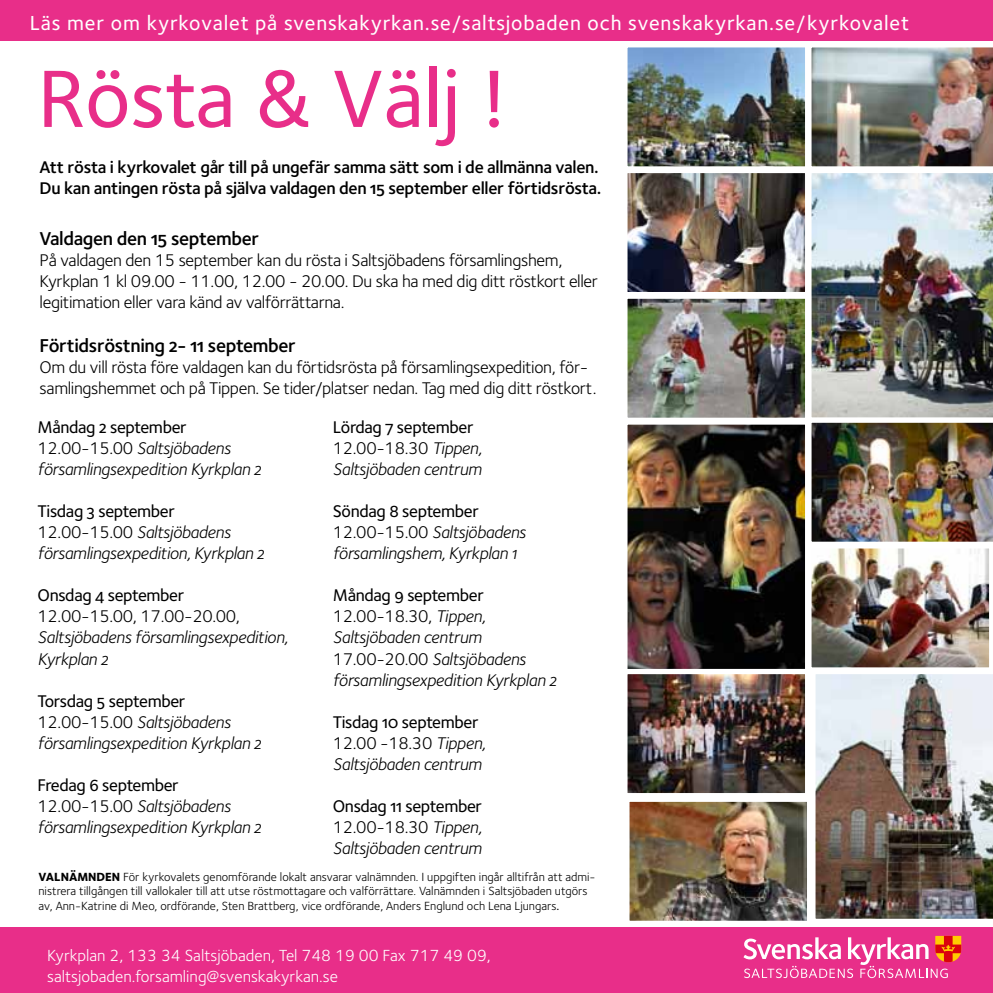
<style>
.page{position:relative;width:993px;height:993px;background:#fff}
.page>*{position:absolute;margin:0;border:0;box-sizing:border-box;transform-origin:0 0}
.t1{font:84px "Foundry Sterling Medium OSF";color:#e82e89}
.t2{font:21px "Foundry Sterling Medium OSF";letter-spacing:.04em;color:#fff}
.t3{font:19.25px "Foundry Sterling Demi OSF";letter-spacing:-.02em;color:#000}
.t4{font:17.5px/21px "Foundry Sterling Book Italic OSF";letter-spacing:-.02em;color:#000}
.t5{font:17.5px/21px "Foundry Sterling";letter-spacing:-.02em;color:#000}
.t6{font:17.5px "Foundry Sterling Medium OSF";letter-spacing:-.02em;color:#000}
.t7{font:17.5px/21px "Foundry Sterling Demi OSF";letter-spacing:-.02em;color:#000}
.t8{font:16.62px/21px "Foundry Sterling";color:#fff}
.t9{font:12.25px/14.7px "Foundry Sterling Book OSF";color:#000}
.s1{font-family:"Foundry Sterling"}
.s2{font-family:"Foundry Sterling Book Italic OSF"}
.s3{font-family:"Foundry Sterling Extra Bold OSF"}
.s4{font-family:"Foundry Sterling Medium OSF"}
</style>
<div class="page">
<img style="left:811px;top:47px;width:181px;height:120px">
<img style="left:628px;top:174px;width:176px;height:117px">
<div style="left:622px;top:168px;width:188px;height:129px;border:5px solid #fff"></div>
<img style="left:806px;top:171px;width:186px;height:246px">
<img style="left:628px;top:299px;width:176px;height:118px">
<div style="left:622px;top:293px;width:188px;height:130px;border:5px solid #fff"></div>
<img style="left:628px;top:48px;width:176px;height:117px">
<div style="left:622px;top:42px;width:188px;height:129px;border:5px solid #fff"></div>
<img style="left:628px;top:425px;width:176px;height:243px">
<div style="left:622px;top:419px;width:188px;height:255px;border:5px solid #fff"></div>
<img style="left:628px;top:674px;width:176px;height:118px">
<div style="left:622px;top:668px;width:188px;height:130px;border:5px solid #fff"></div>
<img style="left:806px;top:417px;width:186px;height:255px">
<img style="left:630px;top:802px;width:176px;height:117px">
<div style="left:624px;top:796px;width:188px;height:129px;border:5px solid #fff"></div>
<div style="left:0;top:926px;width:992px;height:66px;background:#e82e89"></div>
<svg style="left:743px;top:935px;width:217px;height:42px"></svg>
<div style="left:0;top:0;width:992px;height:41px;background:#e82e89"></div>
<img style="left:810px;top:668px;width:182px;height:255px">
<p class="t2" style="left:30px;top:11px;width:880px">Läs mer om kyrkovalet på svenskakyrkan.se/saltsjobaden och svenskakyrkan.se/kyrkovalet</p>
<h1 class="t1" style="left:38px;top:50px;width:471px">Rösta &amp; Välj !</h1>
<p class="t7" style="left:40px;top:156px;width:563px">Att rösta i kyrkovalet går till på ungefär samma sätt som i de allmänna valen.<br>Du kan antingen rösta på själva valdagen den 15 september eller förtidsrösta.</p>
<p class="t3" style="left:40px;top:227px;width:221px">Valdagen den 15 september</p>
<p class="t5" style="left:40px;top:249px;width:559px">På valdagen den 15 september kan du rösta i Saltsjöbadens församlingshem,<br>Kyrkplan 1 kl 09.00 - 11.00, 12.00 - 20.00. Du ska ha med dig ditt röstkort eller legitimation eller vara känd av valförrättarna.</p>
<p class="t3" style="left:40px;top:334px;width:258px">Förtidsröstning 2- 11 september</p>
<p class="t5" style="left:40px;top:356px;width:558px">Om du vill rösta före valdagen kan du förtidsrösta på församlingsexpedition, för&shy;samlingshemmet och på Tippen. Se tider/platser nedan. Tag med dig ditt röstkort.</p>
<p class="t6" style="left:38px;top:417px;width:151px">Måndag 2 september</p>
<p class="t4" style="left:38px;top:437px;width:225px"><span class="s1">12.00-15.00</span> Saltsjöbadens församlingsexpedition Kyrkplan 2</p>
<p class="t6" style="left:38px;top:501px;width:139px">Tisdag 3 september</p>
<p class="t4" style="left:38px;top:521px;width:228px"><span class="s1">12.00-15.00</span> Saltsjöbadens församlingsexpedition, Kyrkplan 2</p>
<p class="t6" style="left:38px;top:585px;width:148px">Onsdag 4 september</p>
<p class="t5" style="left:38px;top:605px;width:204px">12.00-15.00, 17.00-20.00,</p>
<p class="t4" style="left:38px;top:626px;width:251px">Saltsjöbadens församlingsexpedition,<br>Kyrkplan 2</p>
<p class="t6" style="left:38px;top:690px;width:149px">Torsdag 5 september</p>
<p class="t4" style="left:38px;top:710px;width:225px"><span class="s1">12.00-15.00</span> Saltsjöbadens församlingsexpedition Kyrkplan 2</p>
<p class="t6" style="left:38px;top:774px;width:143px">Fredag 6 september</p>
<p class="t4" style="left:38px;top:794px;width:225px"><span class="s1">12.00-15.00</span> Saltsjöbadens församlingsexpedition Kyrkplan 2</p>
<p class="t6" style="left:333px;top:417px;width:142px">Lördag 7 september</p>
<p class="t5" style="left:333px;top:437px;width:150px">12.00-18.30 <span class="s2">Tippen,</span></p>
<p class="t4" style="left:333px;top:458px;width:150px">Saltsjöbaden centrum</p>
<p class="t6" style="left:333px;top:501px;width:148px">Söndag 8 september</p>
<p class="t4" style="left:333px;top:521px;width:194px"><span class="s1">12.00-15.00</span> Saltsjöbadens församlingshem, Kyrkplan 1</p>
<p class="t6" style="left:333px;top:585px;width:153px">Måndag 9 september</p>
<p class="t5" style="left:333px;top:605px;width:154px">12.00-18.30, <span class="s2">Tippen,</span></p>
<p class="t4" style="left:333px;top:626px;width:225px">Saltsjöbaden centrum<br><span class="s1">17.00-20.00</span> Saltsjöbadens församlingsexpedition Kyrkplan 2</p>
<p class="t6" style="left:333px;top:711px;width:147px">Tisdag 10 september</p>
<p class="t5" style="left:333px;top:731px;width:154px">12.00 -18.30 <span class="s2">Tippen,</span></p>
<p class="t4" style="left:333px;top:752px;width:150px">Saltsjöbaden centrum</p>
<p class="t6" style="left:333px;top:795px;width:151px">Onsdag 11 september</p>
<p class="t5" style="left:333px;top:815px;width:150px">12.00-18.30 <span class="s2">Tippen,</span></p>
<p class="t4" style="left:333px;top:836px;width:150px">Saltsjöbaden centrum</p>
<p class="t9" style="left:38px;top:868px;width:558px"><span class="s3">VALNÄMNDEN</span> För kyrkovalets genomförande lokalt ansvarar valnämnden. I uppgiften ingår alltifrån att admi&shy;nistrera tillgången till vallokaler till att utse röstmottagare och valförrättare. Valnämnden i Saltsjöbaden utgörs av, Ann-Katrine di Meo, ordförande, Sten Brattberg, vice ordförande, Anders Englund och Lena Ljungars<span class="s4">.</span></p>
<p class="t8" style="left:47px;top:944px;width:445px">Kyrkplan 2, 133 34 Saltsjöbaden, Tel 748 19 00 Fax 717 49 09, saltsjobaden.forsamling@svenskakyrkan.se</p>
</div>
